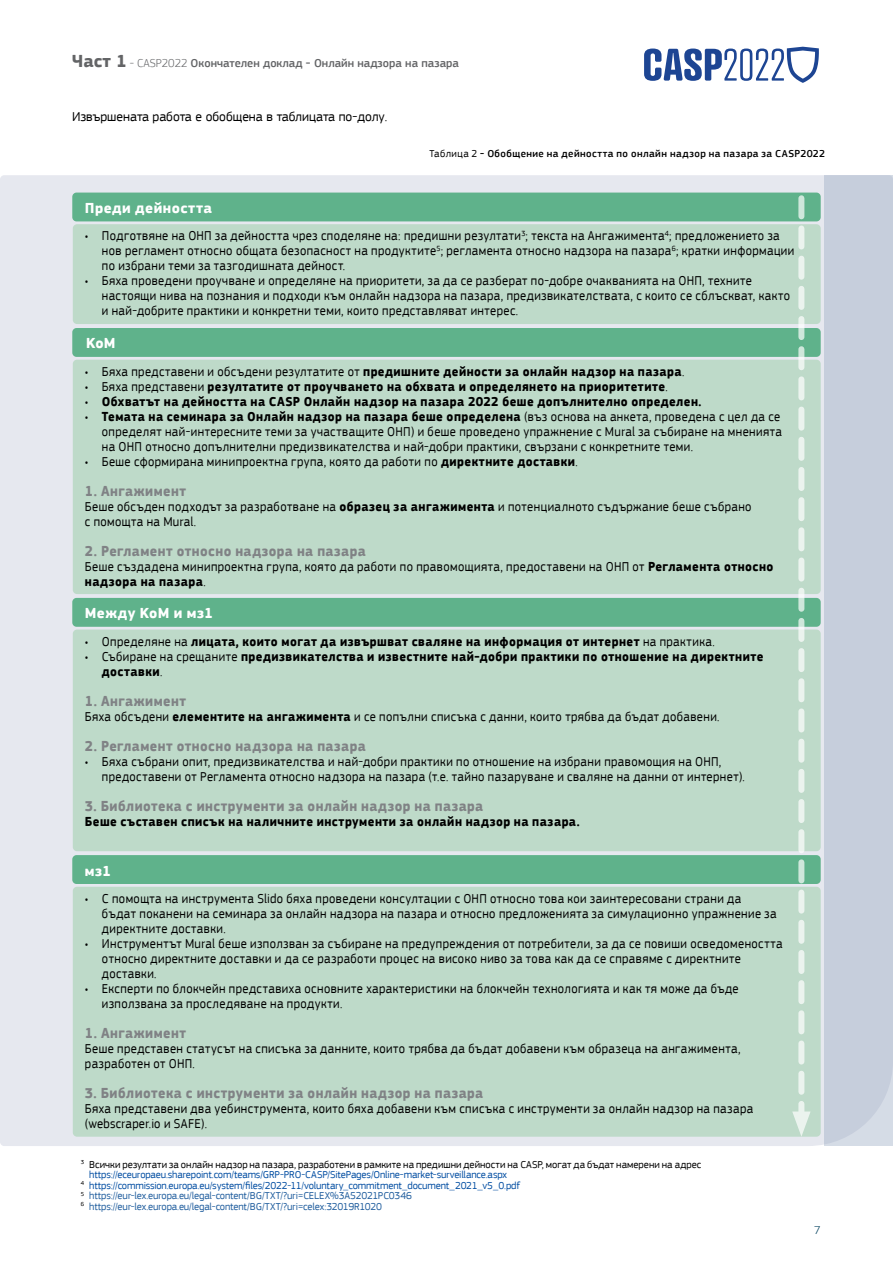
<style>
.page{position:relative;width:893px;height:1263px;background:#fff}
.page>*{position:absolute;margin:0;border:0;box-sizing:border-box;transform-origin:0 0}
.t1{font:700 15px "EC Square Sans Pro";letter-spacing:.03em;color:#808285;scale:.93 1}
.t2{font:700 15px "EC Square Sans Pro";letter-spacing:.025em;color:#fff}
.t3{font:13.5px/15px "EC Square Sans Pro";letter-spacing:.035em;color:#000;scale:.93 1}
.t4{font:700 13.5px/15px "EC Square Sans Pro";letter-spacing:.035em;color:#000;scale:.93 1}
.t5{font:13.5px "EC Square Sans Pro";color:#000}
.t6{font:500 12px "EC Square Sans Pro";color:#636466}
.t7{font:300 12px "EC Square Sans Pro";color:#02405d}
.t8{font:10.5px "EC Square Sans Pro";letter-spacing:-.015em;color:#034ea2}
.t9{font:10.5px "EC Square Sans Pro";letter-spacing:-.015em;color:#215e9e}
.t10{font:10.5px "EC Square Sans Pro";letter-spacing:.005em;color:#000}
.t11{font:500 10.5px "EC Square Sans Pro";letter-spacing:.04em;color:#000}
.s1{font-weight:700;font-size:18px}
.s2{font-weight:300}
.s3{font-weight:400}
.s4{font-weight:700}
</style>
<div class="page">
<div style="left:0;top:175px;width:893px;height:971px;background:#e6e8ef"></div>
<div style="left:73px;top:224px;width:748px;height:100px;background:#bedac9;border-radius:4px"></div>
<div style="left:73px;top:360px;width:748px;height:234px;background:#bedac9;border-radius:4px"></div>
<div style="left:73px;top:629px;width:748px;height:222px;background:#bedac9;border-radius:4px"></div>
<div style="left:73px;top:887px;width:748px;height:250px;background:#bedac9;border-radius:4px"></div>
<div style="left:72px;top:193px;width:749px;height:28px;background:#5fb28b;border-radius:4px"></div>
<div style="left:72px;top:328px;width:749px;height:29px;background:#5fb28b;border-radius:4px"></div>
<div style="left:72px;top:598px;width:749px;height:29px;background:#5fb28b;border-radius:4px"></div>
<div style="left:72px;top:855px;width:749px;height:29px;background:#5fb28b;border-radius:4px"></div>
<svg style="left:792px;top:198px;width:19px;height:939px"></svg>
<div style="left:824px;top:176px;width:69px;height:970px;background:#c6cedc"></div>
<svg style="left:644px;top:47px;width:175px;height:36px"></svg>
<p class="t6" style="left:72px;top:56px;width:388px"><span class="s1">Част 1</span> <span class="s2">- CASP2022</span> Окончателен доклад - Онлайн надзора на пазара</p>
<p class="t5" style="left:72px;top:109px;width:317px">Извършената работа е обобщена в таблицата по-долу.</p>
<p class="t2" style="left:85px;top:199px;width:129px">Преди дейността</p>
<p class="t11" style="left:429px;top:148px;width:397px"><span class="s3">Таблица 2</span> - Обобщение на дейността по онлайн надзор на пазара за CASP2022</p>
<p class="t3" style="left:102px;top:229px;width:746px;text-indent:-17px">• Подготвяне на ОНП за дейността чрез споделяне на: предишни резултати<sup>3</sup>; текста на Ангажимента<sup>4</sup>; предложението за нов регламент относно общата безопасност на продуктите<sup>5</sup>; регламента относно надзора на пазара<sup>6</sup>; кратки информации по избрани теми за тазгодишната дейност.</p>
<p class="t3" style="left:102px;top:273px;width:741px;text-indent:-17px">• Бяха проведени проучване и определяне на приоритети, за да се разберат по-добре очакванията на ОНП, техните настоящи нива на познания и подходи към онлайн надзора на пазара, предизвикателствата, с които се сблъскват, както и най-добрите практики и конкретни теми, които представляват интерес.</p>
<p class="t2" style="left:86px;top:334px;width:31px">KoM</p>
<p class="t4" style="left:85px;top:364px;width:646px"><span class="s3">• Бяха представени и обсъдени резултатите от</span> предишните дейности за онлайн надзор на пазара<span class="s3">.</span></p>
<p class="t4" style="left:85px;top:379px;width:628px"><span class="s3">• Бяха представени</span> резултатите от проучването на обхвата и определянето на приоритетите<span class="s3">.</span></p>
<p class="t4" style="left:85px;top:394px;width:664px"><span class="s3">•</span> Обхватът на дейността на CASP Онлайн надзор на пазара 2022 беше допълнително определен.</p>
<p class="t3" style="left:102px;top:409px;width:733px;text-indent:-17px">• <span class="s4">Темата на семинара за Онлайн надзор на пазара беше определена</span> (въз основа на анкета, проведена с цел да се определят най-интересните теми за участващите ОНП) и беше проведено упражнение с Mural за събиране на мненията на ОНП относно допълнителни предизвикателства и най-добри практики, свързани с конкретните теми.</p>
<p class="t3" style="left:85px;top:454px;width:531px">• Беше сформирана минипроектна група, която да работи по <span class="s4">директните доставки</span>.</p>
<p class="t1" style="left:85px;top:482px;width:110px">1. Ангажимент</p>
<p class="t3" style="left:85px;top:499px;width:718px">Беше обсъден подходът за разработване на <span class="s4">образец за ангажимента</span> и потенциалното съдържание беше събрано с помощта на Mural.</p>
<p class="t1" style="left:85px;top:542px;width:303px">2. Регламент относно надзора на пазара</p>
<p class="t3" style="left:85px;top:559px;width:742px">Беше създадена минипроектна група, която да работи по правомощията, предоставени на ОНП от <span class="s4">Регламента относно надзора на пазара</span>.</p>
<p class="t2" style="left:85px;top:604px;width:130px">Между KoM и мз1</p>
<p class="t4" style="left:85px;top:634px;width:679px"><span class="s3">• Определяне на</span> лицата, които могат да извършват сваляне на информация от интернет <span class="s3">на практика.</span></p>
<p class="t4" style="left:102px;top:649px;width:713px;text-indent:-17px"><span class="s3">• Събиране на срещаните</span> предизвикателства и известните най-добри практики по отношение на директните доставки<span class="s3">.</span></p>
<p class="t1" style="left:85px;top:692px;width:110px">1. Ангажимент</p>
<p class="t3" style="left:85px;top:709px;width:684px">Бяха обсъдени <span class="s4">елементите на ангажимента</span> и се попълни списъка с данни, които трябва да бъдат добавени.</p>
<p class="t1" style="left:85px;top:737px;width:303px">2. Регламент относно надзора на пазара</p>
<p class="t3" style="left:102px;top:754px;width:693px;text-indent:-17px">• Бяха събрани опит, предизвикателства и най-добри практики по отношение на избрани правомощия на ОНП, предоставени от Регламента относно надзора на пазара (т.е. тайно пазаруване и сваляне на данни от интернет).</p>
<p class="t1" style="left:85px;top:797px;width:430px">3. Библиотека с инструменти за онлайн надзор на пазара</p>
<p class="t4" style="left:85px;top:814px;width:534px">Беше съставен списък на наличните инструменти за онлайн надзор на пазара.</p>
<p class="t2" style="left:85px;top:861px;width:28px">мз1</p>
<p class="t3" style="left:102px;top:891px;width:727px;text-indent:-17px">• С помощта на инструмента Slido бяха проведени консултации с ОНП относно това кои заинтересовани страни да бъдат поканени на семинара за онлайн надзора на пазара и относно предложенията за симулационно упражнение за директните доставки.</p>
<p class="t3" style="left:102px;top:936px;width:733px;text-indent:-17px">• Инструментът Mural беше използван за събиране на предупреждения от потребители, за да се повиши осведомеността относно директните доставки и да се разработи процес на високо ниво за това как да се справяме с директните доставки.</p>
<p class="t3" style="left:102px;top:981px;width:686px;text-indent:-17px">• Експерти по блокчейн представиха основните характеристики на блокчейн технологията и как тя може да бъде използвана за проследяване на продукти.</p>
<p class="t1" style="left:85px;top:1024px;width:110px">1. Ангажимент</p>
<p class="t3" style="left:85px;top:1041px;width:706px">Беше представен статусът на списъка за данните, които трябва да бъдат добавени към образеца на ангажимента, разработен от ОНП.</p>
<p class="t1" style="left:85px;top:1084px;width:430px">3. Библиотека с инструменти за онлайн надзор на пазара</p>
<p class="t3" style="left:85px;top:1101px;width:720px">Бяха представени два уебинструмента, които бяха добавени към списъка с инструменти за онлайн надзор на пазара (webscraper.io и SAFE).</p>
<p class="t10" style="left:81px;top:1158px;width:622px"><sup>3</sup> Всички резултати за онлайн надзор на пазара, разработени в рамките на предишни дейности на CASP, могат да бъдат намерени на адрес</p>
<p class="t8" style="left:89px;top:1168px;width:419px">https://eceuropaeu.sharepoint.com/teams/GRP-PRO-CASP/SitePages/Online-market-surveillance.aspx</p>
<p class="t8" style="left:81px;top:1179px;width:441px"><sup>4</sup> https://commission.europa.eu/system/files/2022-11/voluntary_commitment_document_2021_v5_0.pdf</p>
<p class="t9" style="left:81px;top:1189px;width:333px"><sup>5</sup> https://eur-lex.europa.eu/legal-content/BG/TXT/?uri=CELEX%3A52021PC0346</p>
<p class="t9" style="left:81px;top:1200px;width:303px"><sup>6</sup> https://eur-lex.europa.eu/legal-content/BG/TXT/?uri=celex:32019R1020</p>
<p class="t7" style="left:814px;top:1223px;width:8px">7</p>
</div>
